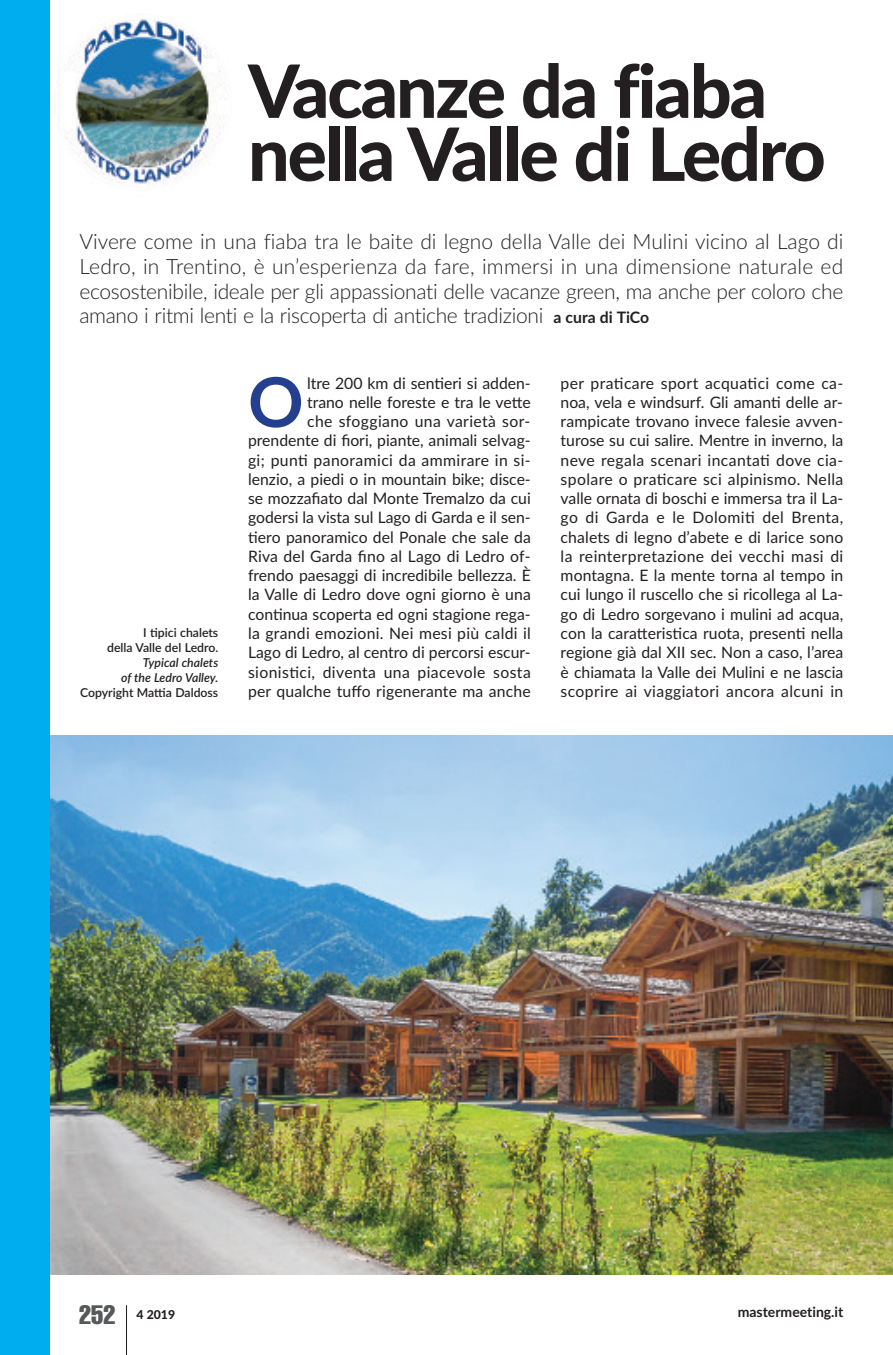
<style>
.page{position:relative;width:893px;height:1355px;background:#fff}
.page>*{position:absolute;margin:0;border:0;box-sizing:border-box;transform-origin:0 0}
.t1{font:800 73.5px/63px "Lato";letter-spacing:-.03em;color:#231f20}
.t2{font:700 68.77px "Lato";color:#253f8f}
.t3{font:extra-condensed 26.25px "Helvetica";color:#57585a}
.t4{font:300 21px/24.5px "Lato";letter-spacing:-.015em;color:#231f20;text-align:justify}
.t5{font:15.75px/19.2px "Lato";color:#231f20;text-align:right}
.t6{font:700 14px "Lato";color:#231f20}
.t7{font:600 12.25px/14.9px "Lato";color:#231f20;text-align:right}
.t8{font:italic 600 12.25px/14.9px "Lato";color:#231f20;text-align:right}
.t9{font:800 12.25px "Lato";color:#231f20}
.s1{font-weight:700;font-size:15.75px}
</style>
<div class="page">
<hr style="left:126px;top:1305px;width:1px;height:49px;background:#231f20">
<img style="left:59px;top:19px;width:167px;height:166px">
<img style="left:50px;top:735px;width:843px;height:539px">
<div style="left:0;top:0;width:50px;height:1354px;background:#00aeef"></div>
<h1 class="t1" style="left:248px;top:61px;width:579px">Vacanze da fiaba nella Valle di Ledro</h1>
<p class="t4" style="left:79px;top:230px;width:765px">Vivere come in una fiaba tra le baite di legno della Valle dei Mulini vicino al Lago di Ledro, in Trentino, è un’esperienza da fare, immersi in una dimensione naturale ed ecosostenibile, ideale per gli appassionati delle vacanze green, ma anche per coloro che amano i ritmi lenti e la riscoperta di antiche tradizioni <span class="s1">a cura di TiCo</span></p>
<p class="t7" style="left:107px;top:625px;width:113px">I tipici chalets<br>della Valle del Ledro.</p>
<p class="t8" style="left:121px;top:655px;width:99px">Typical chalets<br>of the Ledro Valley.</p>
<p class="t7" style="left:80px;top:685px;width:140px">Copyright Mattia Daldoss</p>
<h2 class="t2" style="left:248px;top:363px;width:57px">O</h2>
<p class="t5" style="left:248px;top:373px;width:284px">ltre 200 km di sentieri si adden-<br>trano nelle foreste e tra le vette<br>che sfoggiano una varietà sor&shy;prendente di fiori, piante, animali selvag&shy;gi; punti panoramici da ammirare in si&shy;lenzio, a piedi o in mountain bike; disce&shy;se mozzafiato dal Monte Tremalzo da cui godersi la vista sul Lago di Garda e il sen&shy;tiero panoramico del Ponale che sale da Riva del Garda fino al Lago di Ledro of&shy;frendo paesaggi di incredibile bellezza. È la Valle di Ledro dove ogni giorno è una continua scoperta ed ogni stagione rega&shy;la grandi emozioni. Nei mesi più caldi il Lago di Ledro, al centro di percorsi escur&shy;sionistici, diventa una piacevole sosta per qualche tuffo rigenerante ma anche</p>
<p class="t5" style="left:561px;top:373px;width:284px;text-align:justify">per praticare sport acquatici come ca&shy;noa, vela e windsurf. Gli amanti delle ar&shy;rampicate trovano invece falesie avven&shy;turose su cui salire. Mentre in inverno, la neve regala scenari incantati dove cia&shy;spolare o praticare sci alpinismo. Nella valle ornata di boschi e immersa tra il La&shy;go di Garda e le Dolomiti del Brenta, chalets di legno d’abete e di larice sono la reinterpretazione dei vecchi masi di montagna. E la mente torna al tempo in cui lungo il ruscello che si ricollega al La&shy;go di Ledro sorgevano i mulini ad acqua, con la caratteristica ruota, presenti nella regione già dal XII sec. Non a caso, l’area è chiamata la Valle dei Mulini e ne lascia scoprire ai viaggiatori ancora alcuni in</p>
<h3 class="t3" style="left:79px;top:1305px;width:38px">252</h3>
<p class="t9" style="left:136px;top:1307px;width:40px">4 2019</p>
<p class="t6" style="left:738px;top:1303px;width:107px">mastermeeting.it</p>
</div>
